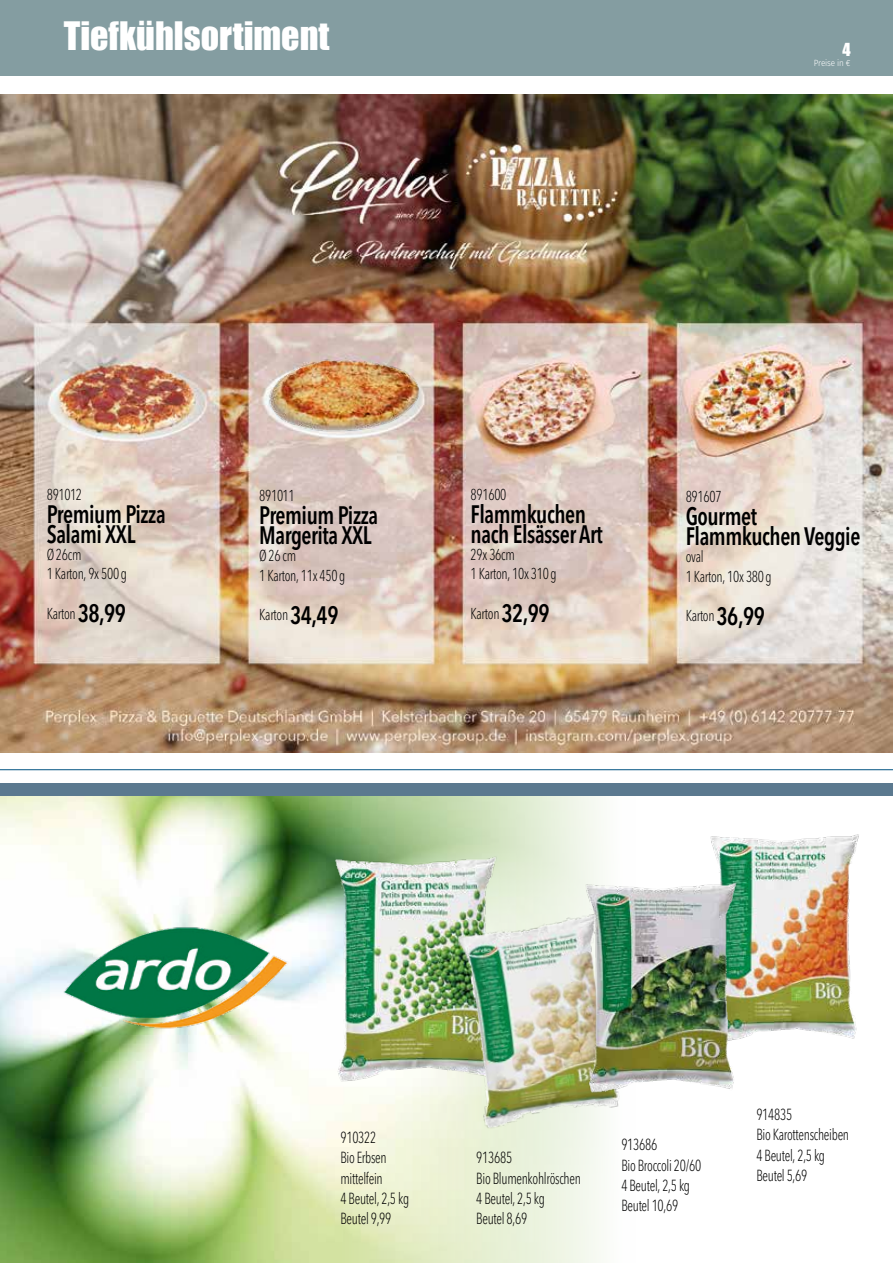
<style>
.page{position:relative;width:893px;height:1263px;background:#fff}
.page>*{position:absolute;margin:0;border:0;box-sizing:border-box;transform-origin:0 0}
.t1{font:36px "Impact";color:#fff}
.t2{font:600 condensed 25.05px/20px "Avenir Next LT Pro";letter-spacing:-.02em;color:#000;scale:.89 1}
.t3{font:16.5px "Impact";color:#fff}
.t4{font:300 condensed 15.9px/20.2px "Avenir Next LT Pro";letter-spacing:-.02em;color:#000;scale:.85 1}
.t5{font:300 condensed 15.6px/20px "Avenir Next LT Pro";letter-spacing:-.02em;color:#000;scale:.86 1}
.t6{font:300 9px "Fira Sans";letter-spacing:-.02em;color:#fff;scale:.9 1}
.s1{font-weight:600;font-size:25.05px}
</style>
<div class="page">
<hr style="left:0;top:769px;width:893px;height:1px;background:#005282">
<img style="left:0;top:796px;width:604px;height:467px">
<img style="left:329px;top:851px;width:173px;height:235px">
<img style="left:710px;top:834px;width:149px;height:205px">
<img style="left:452px;top:908px;width:167px;height:226px">
<img style="left:581px;top:877px;width:161px;height:220px">
<img style="left:60px;top:922px;width:232px;height:110px">
<div style="left:0;top:783px;width:893px;height:13px;background:#5b798f"></div>
<div style="left:0;top:0;width:893px;height:75px;background:#849da1"></div>
<img style="left:0;top:95px;width:892px;height:657px">
<img style="left:260px;top:335px;width:174px;height:116px">
<h1 class="t1" style="left:64px;top:8px;width:267px">Tiefkühlsortiment</h1>
<p class="t3" style="left:842px;top:36px;width:10px">4</p>
<p class="t6" style="left:814px;top:57px;width:42px">Preise in €</p>
<p class="t5" style="left:47px;top:484px;width:43px">891012</p>
<h2 class="t2" style="left:47px;top:504px;width:135px">Premium Pizza<br>Salami XXL</h2>
<p class="t5" style="left:47px;top:544px;width:95px">Ø 26cm<br>1 Karton, 9x 500 g</p>
<p class="t5" style="left:47px;top:604px;width:94px">Karton <span class="s1">38,99</span></p>
<p class="t5" style="left:259px;top:486px;width:43px">891011</p>
<h2 class="t2" style="left:259px;top:505px;width:135px">Premium Pizza<br>Margerita XXL</h2>
<p class="t5" style="left:259px;top:545px;width:102px">Ø 26 cm<br>1 Karton, 11x 450 g</p>
<p class="t5" style="left:259px;top:605px;width:94px">Karton <span class="s1">34,49</span></p>
<p class="t5" style="left:471px;top:484px;width:43px">891600</p>
<h2 class="t2" style="left:471px;top:504px;width:150px">Flammkuchen nach Elsässer Art</h2>
<p class="t5" style="left:471px;top:544px;width:102px">29x 36cm<br>1 Karton, 10x 310 g</p>
<p class="t5" style="left:471px;top:604px;width:94px">Karton <span class="s1">32,99</span></p>
<p class="t5" style="left:686px;top:487px;width:43px">891607</p>
<h2 class="t2" style="left:686px;top:506px;width:198px">Gourmet<br>Flammkuchen Veggie</h2>
<p class="t5" style="left:686px;top:546px;width:102px">oval<br>1 Karton, 10x 380 g</p>
<p class="t5" style="left:686px;top:606px;width:94px">Karton <span class="s1">36,99</span></p>
<p class="t4" style="left:340px;top:1127px;width:82px">910322<br>Bio Erbsen mittelfein<br>4 Beutel, 2,5 kg<br>Beutel 9,99</p>
<p class="t4" style="left:476px;top:1147px;width:125px">913685<br>Bio Blumenkohlröschen<br>4 Beutel, 2,5 kg<br>Beutel 8,69</p>
<p class="t4" style="left:621px;top:1135px;width:96px">913686<br>Bio Broccoli 20/60<br>4 Beutel, 2,5 kg<br>Beutel 10,69</p>
<p class="t4" style="left:756px;top:1104px;width:111px">914835<br>Bio Karottenscheiben<br>4 Beutel, 2,5 kg<br>Beutel 5,69</p>
</div>
